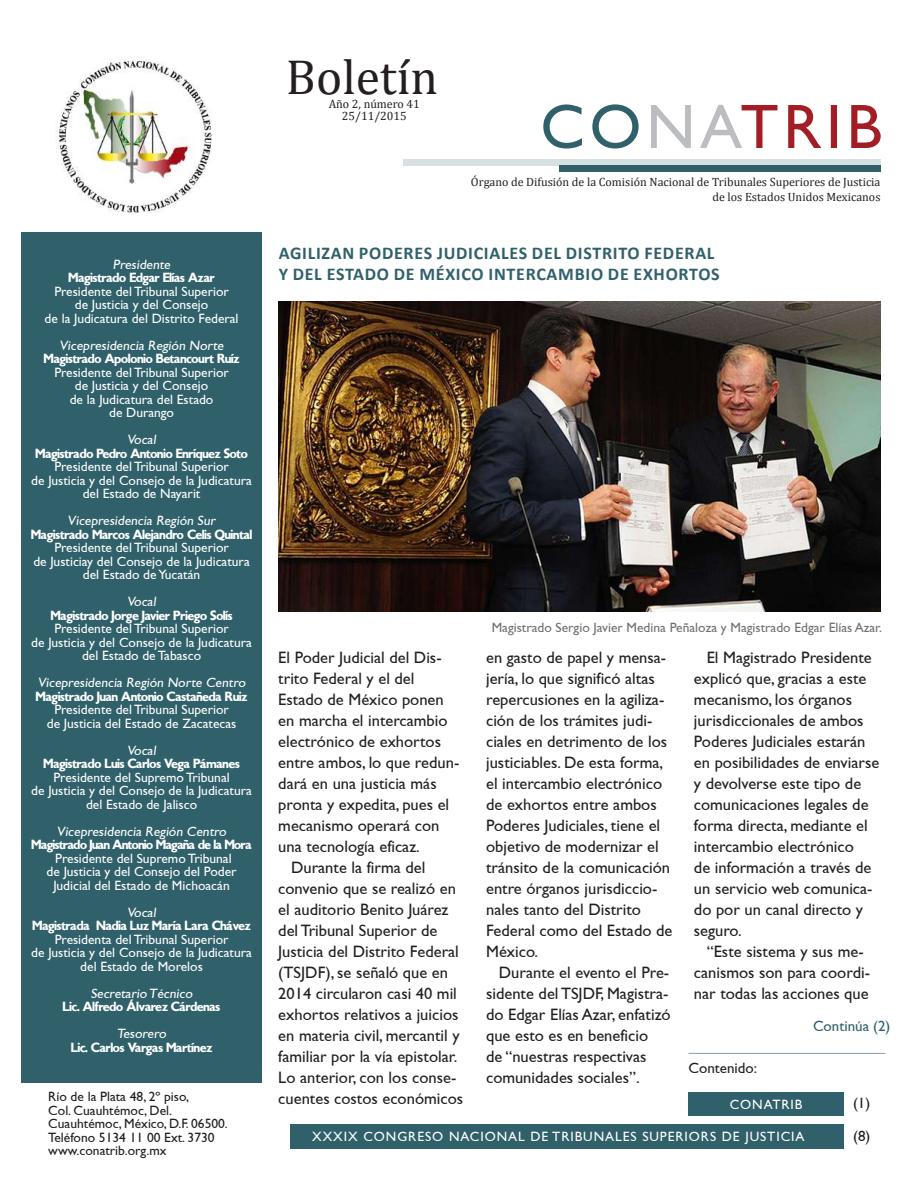
<style>
.page{position:relative;width:918px;height:1188px;background:#fff}
.page>*{position:absolute;margin:0;border:0;box-sizing:border-box;transform-origin:0 0}
.t1{font:49.5px "Cambria Math";color:#231f20}
.t2{font:700 18px/21.6px "Calibri";letter-spacing:.04em;color:#30616b}
.t3{font:16.5px/21px "Gill Sans";color:#231f20}
.t4{font:15px "Gill Sans";color:#231f20}
.t5{font:15px "Gill Sans";color:#30616b}
.t6{font:13.5px/13.5px "Gill Sans";color:#fff;text-align:center}
.t7{font:700 13.5px "Gill Sans";color:#fff}
.t8{font:13.5px/13.5px "Gill Sans";color:#231f20}
.t9{font:13.5px "Gill Sans";color:#6f7073}
.t10{font:700 13.5px "Gill Sans";letter-spacing:-.02em;color:#fff}
.t11{font:13.5px "Gill Sans";letter-spacing:.07em;color:#fff}
.t12{font:12px/15px "Cambria Math";color:#231f20;text-align:right}
.t13{font:12px/12px "Cambria";color:#231f20;text-align:center}
</style>
<div class="page">
<div style="left:291px;top:1124px;width:553px;height:25px;background:#30616b"></div>
<div style="left:21px;top:232px;width:241px;height:851px;background:#30616b"></div>
<div style="left:403px;top:159px;width:477px;height:7px;background:#d6e0e0"></div>
<hr style="left:689px;top:1053px;width:196px;height:1px;background:#889da5">
<div style="left:559px;top:165px;width:321px;height:7px;background:#30616b"></div>
<img style="left:57px;top:60px;width:155px;height:153px">
<svg style="left:543px;top:104px;width:96px;height:44px"></svg>
<svg style="left:651px;top:105px;width:230px;height:43px"></svg>
<div style="left:689px;top:1092px;width:155px;height:24px;background:#30616b"></div>
<img style="left:278px;top:302px;width:602px;height:310px">
<p class="t6" style="left:113px;top:257px;width:61px">Presidente</p>
<p class="t7" style="left:68px;top:270px;width:148px">Magistrado Edgar Elías Azar</p>
<p class="t6" style="left:45px;top:284px;width:195px">Presidente del Tribunal Superior<br>de Justicia y del Consejo<br>de la Judicatura del Distrito Federal</p>
<p class="t6" style="left:59px;top:338px;width:168px">Vicepresidencia Región Norte</p>
<p class="t7" style="left:44px;top:351px;width:197px">Magistrado Apolonio Betancourt Ruíz</p>
<p class="t6" style="left:54px;top:365px;width:176px">Presidente del Tribunal Superior de Justicia y del Consejo<br>de la Judicatura del Estado<br>de Durango</p>
<p class="t6" style="left:127px;top:433px;width:32px">Vocal</p>
<p class="t7" style="left:36px;top:446px;width:214px">Magistrado Pedro Antonio Enríquez Soto</p>
<p class="t6" style="left:31px;top:460px;width:222px">Presidente del Tribunal Superior<br>de Justicia y del Consejo de la Judicatura del Estado de Nayarit</p>
<p class="t6" style="left:68px;top:514px;width:151px">Vicepresidencia Región Sur</p>
<p class="t7" style="left:31px;top:527px;width:222px">Magistrado Marcos Alejandro Celis Quintal</p>
<p class="t6" style="left:33px;top:541px;width:218px">Presidente del Tribunal Superior<br>de Justiciay del Consejo de la Judicatura del Estado de Yucatán</p>
<p class="t6" style="left:127px;top:595px;width:32px">Vocal</p>
<p class="t7" style="left:51px;top:608px;width:183px">Magistrado Jorge Javier Priego Solís</p>
<p class="t6" style="left:31px;top:622px;width:222px">Presidente del Tribunal Superior<br>de Justicia y del Consejo de la Judicatura del Estado de Tabasco</p>
<p class="t6" style="left:38px;top:676px;width:211px">Vicepresidencia Región Norte Centro</p>
<p class="t7" style="left:36px;top:689px;width:213px">Magistrado Juan Antonio Castañeda Ruiz</p>
<p class="t6" style="left:47px;top:703px;width:191px">Presidente del Tribunal Superior de Justicia del Estado de Zacatecas</p>
<p class="t6" style="left:127px;top:743px;width:32px">Vocal</p>
<p class="t7" style="left:44px;top:756px;width:198px">Magistrado Luis Carlos Vega Pámanes</p>
<p class="t6" style="left:31px;top:770px;width:222px">Presidente del Supremo Tribunal<br>de Justicia y del Consejo de la Judicatura del Estado de Jalisco</p>
<p class="t6" style="left:57px;top:824px;width:173px">Vicepresidencia Región Centro</p>
<p class="t10" style="left:32px;top:837px;width:221px">Magistrado Juan Antonio Magaña de la Mora</p>
<p class="t6" style="left:47px;top:851px;width:192px">Presidente del Supremo Tribunal de Justicia y del Consejo del Poder<br>Judicial del Estado de Michoacán</p>
<p class="t6" style="left:127px;top:905px;width:32px">Vocal</p>
<p class="t7" style="left:33px;top:918px;width:220px">Magistrada Nadia Luz María Lara Chávez</p>
<p class="t6" style="left:31px;top:932px;width:222px">Presidenta del Tribunal Superior<br>de Justicia y del Consejo de la Judicatura del Estado de Morelos</p>
<p class="t6" style="left:91px;top:986px;width:105px">Secretario Técnico</p>
<p class="t7" style="left:63px;top:999px;width:159px">Lic. Alfredo Álvarez Cárdenas</p>
<p class="t6" style="left:117px;top:1027px;width:53px">Tesorero</p>
<p class="t7" style="left:71px;top:1040px;width:143px">Lic. Carlos Vargas Martínez</p>
<p class="t8" style="left:48px;top:1090px;width:181px">Río de la Plata 48, 2º piso,<br>Col. Cuauhtémoc, Del.<br>Cuauhtémoc, México, D.F. 06500.<br>Teléfono 5134 11 00 Ext. 3730 www.conatrib.org.mx</p>
<h1 class="t1" style="left:286px;top:48px;width:154px">Boletín</h1>
<p class="t13" style="left:329px;top:98px;width:93px">Año 2, número 41<br>25/11/2015</p>
<p class="t12" style="left:471px;top:175px;width:411px">Órgano de Difusión de la Comisión Nacional de Tribunales Superiores de Justicia de los Estados Unidos Mexicanos</p>
<p class="t2" style="left:279px;top:242px;width:443px">AGILIZAN PODERES JUDICIALES DEL DISTRITO FEDERAL<br>Y DEL ESTADO DE MÉXICO INTERCAMBIO DE EXHORTOS</p>
<p class="t3" style="left:278px;top:647px;width:165px">El Poder Judicial del Dis-</p>
<p class="t3" style="left:278px;top:668px;width:138px">trito Federal y el del</p>
<p class="t3" style="left:278px;top:689px;width:167px">Estado de México ponen</p>
<p class="t3" style="left:278px;top:710px;width:171px">en marcha el intercambio</p>
<p class="t3" style="left:278px;top:731px;width:164px">electrónico de exhortos</p>
<p class="t3" style="left:278px;top:752px;width:183px">entre ambos, lo que redun-</p>
<p class="t3" style="left:278px;top:773px;width:160px">dará en una justicia más</p>
<p class="t3" style="left:278px;top:794px;width:172px">pronta y expedita, pues el</p>
<p class="t3" style="left:278px;top:815px;width:163px">mecanismo operará con</p>
<p class="t3" style="left:278px;top:836px;width:143px">una tecnología eficaz.</p>
<p class="t3" style="left:291px;top:857px;width:136px">Durante la firma del</p>
<p class="t3" style="left:278px;top:878px;width:179px">convenio que se realizó en</p>
<p class="t3" style="left:278px;top:899px;width:172px">el auditorio Benito Juárez</p>
<p class="t3" style="left:278px;top:920px;width:161px">del Tribunal Superior de</p>
<p class="t3" style="left:278px;top:941px;width:182px">Justicia del Distrito Federal</p>
<p class="t3" style="left:278px;top:962px;width:171px">(TSJDF), se señaló que en</p>
<p class="t3" style="left:278px;top:983px;width:180px">2014 circularon casi 40 mil</p>
<p class="t3" style="left:278px;top:1004px;width:182px">exhortos relativos a juicios</p>
<p class="t3" style="left:278px;top:1025px;width:183px">en materia civil, mercantil y</p>
<p class="t3" style="left:278px;top:1046px;width:180px">familiar por la vía epistolar.</p>
<p class="t3" style="left:278px;top:1067px;width:180px">Lo anterior, con los conse-</p>
<p class="t3" style="left:278px;top:1088px;width:186px">cuentes costos económicos</p>
<p class="t9" style="left:492px;top:619px;width:392px">Magistrado Sergio Javier Medina Peñaloza y Magistrado Edgar Elías Azar.</p>
<p class="t3" style="left:486px;top:647px;width:188px">en gasto de papel y mensa&shy;jería, lo que significó altas repercusiones en la agiliza&shy;ción de los trámites judi&shy;ciales en detrimento de los justiciables. De esta forma, el intercambio electrónico de exhortos entre ambos<br>Poderes Judiciales, tiene el objetivo de modernizar el tránsito de la comunicación entre órganos jurisdiccio&shy;nales tanto del Distrito<br>Federal como del Estado de<br>México.</p>
<p class="t3" style="left:486px;top:962px;width:186px;text-indent:13px">Durante el evento el Pre&shy;sidente del TSJDF, Magistra&shy;do Edgar Elías Azar, enfatizó que esto es en beneficio<br>de “nuestras respectivas comunidades sociales”.</p>
<p class="t3" style="left:694px;top:647px;width:187px;text-indent:13px">El Magistrado Presidente explicó que, gracias a este mecanismo, los órganos jurisdiccionales de ambos<br>Poderes Judiciales estarán en posibilidades de enviarse y devolverse este tipo de comunicaciones legales de forma directa, mediante el intercambio electrónico<br>de información a través de un servicio web comunica&shy;do por un canal directo y seguro.</p>
<p class="t3" style="left:694px;top:941px;width:178px;text-align:center">“Este sistema y sus me&shy;canismos son para coordi&shy;nar todas las acciones que</p>
<p class="t4" style="left:689px;top:1059px;width:70px">Contenido:</p>
<p class="t5" style="left:813px;top:1017px;width:79px">Continúa (2)</p>
<p class="t6" style="left:730px;top:1097px;width:52px">conatrib</p>
<p class="t4" style="left:853px;top:1095px;width:19px">(1)</p>
<p class="t11" style="left:312px;top:1128px;width:249px">XXXIX con greso naci onal de trib</p>
<p class="t6" style="left:583px;top:1129px;width:40px">unales</p>
<p class="t6" style="left:642px;top:1129px;width:26px">superi</p>
<p class="t6" style="left:689px;top:1129px;width:79px">ors de justici</p>
<p class="t6" style="left:796px;top:1129px;width:11px">a</p>
<p class="t4" style="left:853px;top:1128px;width:19px">(8)</p>
</div>
